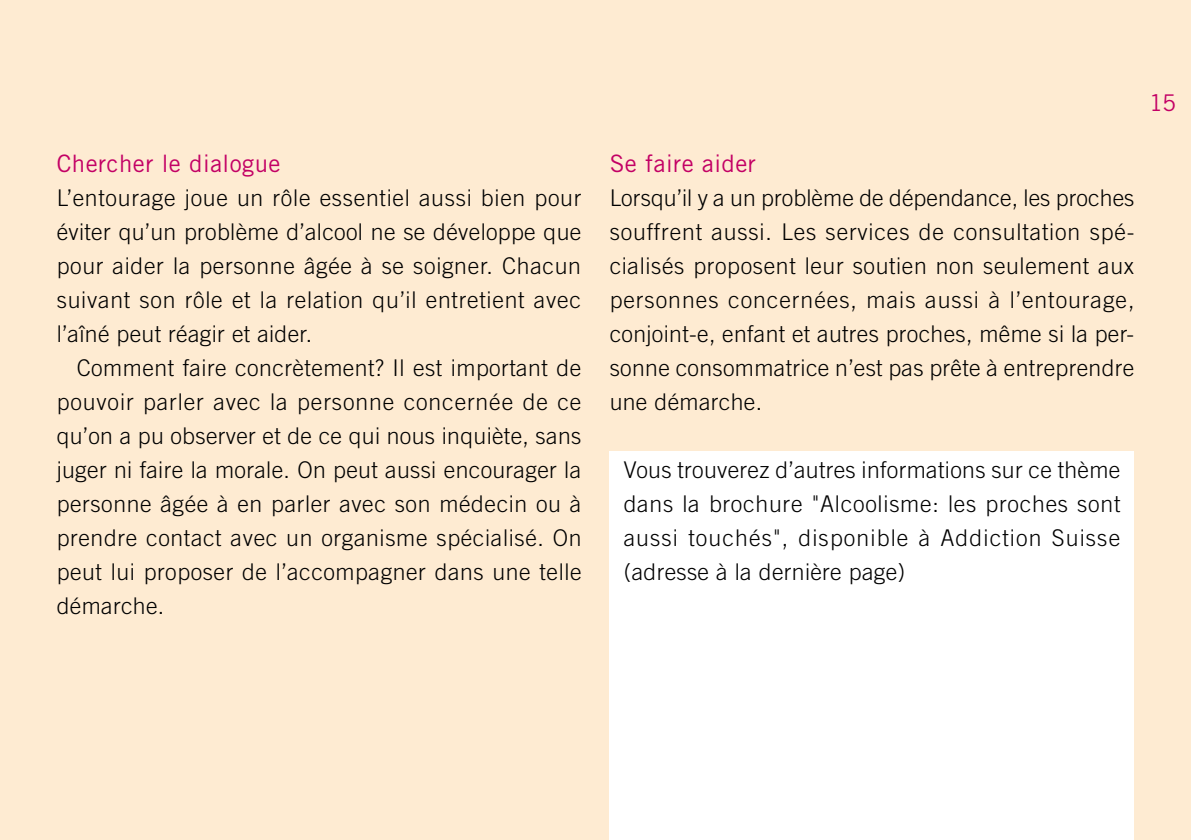
<style>
.page{position:relative;width:1191px;height:840px;background:#fff}
.page>*{position:absolute;margin:0;border:0;box-sizing:border-box;transform-origin:0 0}
.t1{font:24px "Trade Gothic";letter-spacing:.02em;color:#c30065}
.t2{font:300 23px/34px "Trade Gothic";letter-spacing:.02em;color:#000;text-align:justify}
.t3{font:23px "Trade Gothic";color:#c30065}
</style>
<div class="page">
<div style="left:0;top:0;width:1191px;height:839px;background:#feebd2"></div>
<div style="left:609px;top:451px;width:525px;height:388px;background:#fff"></div>
<p class="t1" style="left:57px;top:149px;width:225px">Chercher le dialogue</p>
<p class="t2" style="left:57px;top:180px;width:526px">L’entourage joue un rôle essentiel aussi bien pour éviter qu’un problème d’alcool ne se développe que pour aider la personne âgée à se soigner. Chacun suivant son rôle et la relation qu’il entretient avec l’aîné peut réagir et aider.</p>
<p class="t2" style="left:57px;top:350px;width:526px;text-indent:20px">Comment faire concrètement? Il est important de pouvoir parler avec la personne concernée de ce qu’on a pu observer et de ce qui nous inquiète, sans juger ni faire la morale. On peut aussi encourager la personne âgée à en parler avec son médecin ou à prendre contact avec un organisme spécialisé. On peut lui proposer de l’accompagner dans une telle démarche.</p>
<p class="t1" style="left:609px;top:149px;width:148px">Se faire aider</p>
<p class="t2" style="left:609px;top:180px;width:526px">Lorsqu’il y a un problème de dépendance, les proches souffrent aussi. Les services de consultation spé&shy;cialisés proposent leur soutien non seulement aux personnes concernées, mais aussi à l’entourage, conjoint-e, enfant et autres proches, même si la per&shy;sonne consommatrice n’est pas prête à entreprendre une démarche.</p>
<p class="t3" style="left:1149px;top:88px;width:28px">15</p>
<p class="t2" style="left:623px;top:452px;width:498px">Vous trouverez d’autres informations sur ce thème dans la brochure "Alcoolisme: les proches sont aussi touchés", disponible à Addiction Suisse (adresse à la dernière page)</p>
</div>
